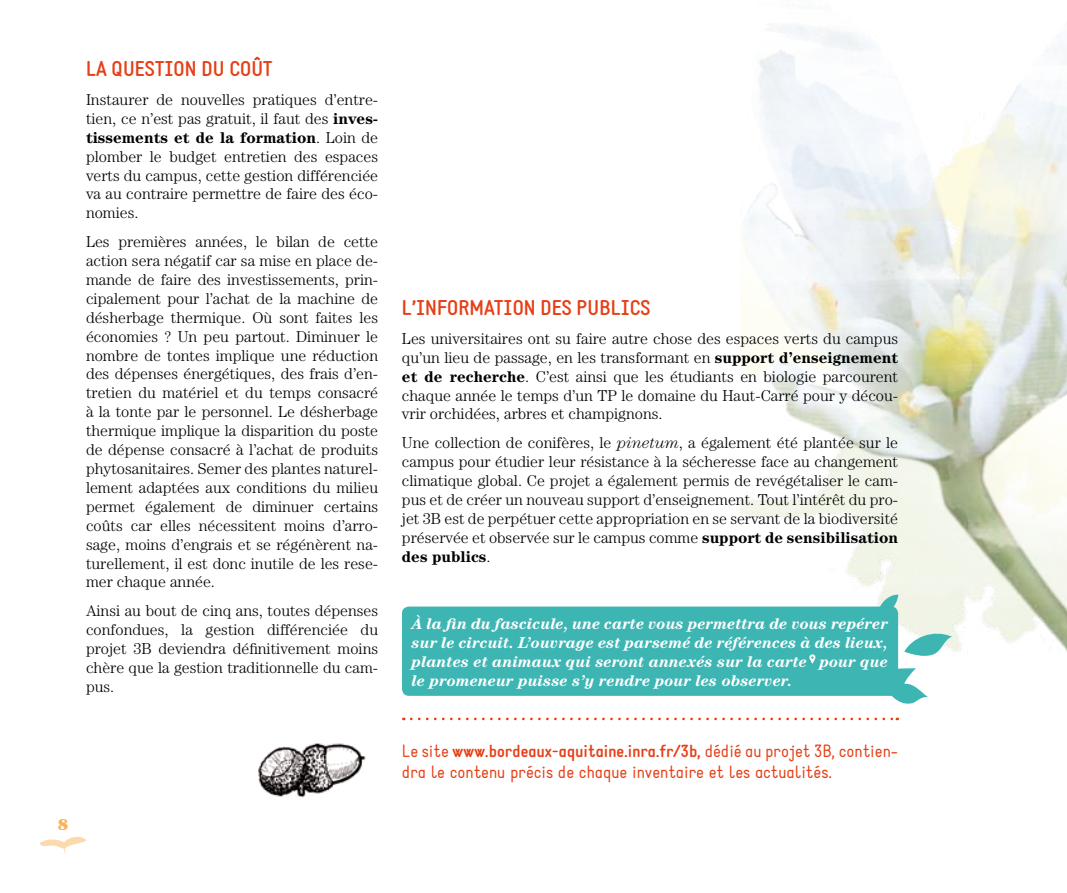
<style>
.page{position:relative;width:1067px;height:893px;background:#fff}
.page>*{position:absolute;margin:0;border:0;box-sizing:border-box;transform-origin:0 0}
.t1{font:700 21px "Static";color:#e63f16}
.t2{font:17.5px/21px "Static";color:#e63f16}
.t3{font:300 15.75px/18.9px "Century";color:#000;text-align:justify}
.t4{font:italic 700 15.75px/18.9px "Century";color:#fff;text-align:justify}
.t5{font:900 15.75px "Century";color:#f8b358}
.s1{font-weight:700}
.s2{font-style:italic}
</style>
<div class="page">
<img style="left:740px;top:25px;width:327px;height:642px">
<div style="left:402px;top:606px;width:496px;height:90px;background:#3db5b3;border-radius:7px"></div>
<svg style="left:411px;top:718px;width:486px;height:2px"></svg>
<img style="left:258px;top:743px;width:108px;height:55px">
<svg style="left:904px;top:628px;width:48px;height:29px"></svg>
<svg style="left:877px;top:594px;width:21px;height:18px"></svg>
<svg style="left:876px;top:667px;width:52px;height:37px"></svg>
<svg style="left:809px;top:654px;width:6px;height:10px"></svg>
<svg style="left:40px;top:836px;width:47px;height:17px"></svg>
<p class="t1" style="left:86px;top:56px;width:188px">LA QUESTION DU COÛT</p>
<p class="t3" style="left:86px;top:90px;width:294px">Instaurer de nouvelles pratiques d’entre&shy;tien, ce n’est pas gratuit, il faut des <span class="s1">inves&shy;tissements et de la formation</span>. Loin de plomber le budget entretien des espaces verts du campus, cette gestion différenciée va au contraire permettre de faire des éco&shy;nomies.</p>
<p class="t3" style="left:86px;top:232px;width:294px">Les premières années, le bilan de cette action sera négatif car sa mise en place de&shy;mande de faire des investissements, prin&shy;cipalement pour l’achat de la machine de désherbage thermique. Où sont faites les économies ? Un peu partout. Diminuer le nombre de tontes implique une réduction des dépenses énergétiques, des frais d’en&shy;tretien du matériel et du temps consacré à la tonte par le personnel. Le désherbage thermique implique la disparition du poste de dépense consacré à l’achat de produits phytosanitaires. Semer des plantes naturel&shy;lement adaptées aux conditions du milieu permet également de diminuer certains coûts car elles nécessitent moins d’arro&shy;sage, moins d’engrais et se régénèrent na&shy;turellement, il est donc inutile de les rese&shy;mer chaque année.</p>
<p class="t3" style="left:86px;top:601px;width:294px">Ainsi au bout de cinq ans, toutes dépenses confondues, la gestion différenciée du projet 3B deviendra définitivement moins chère que la gestion traditionnelle du cam&shy;pus.</p>
<p class="t5" style="left:58px;top:815px;width:12px">8</p>
<p class="t1" style="left:402px;top:295px;width:250px">L’INFORMATION DES PUBLICS</p>
<p class="t3" style="left:402px;top:329px;width:497px">Les universitaires ont su faire autre chose des espaces verts du campus qu’un lieu de passage, en les transformant en <span class="s1">support d’enseignement et de recherche</span>. C’est ainsi que les étudiants en biologie parcourent chaque année le temps d’un TP le domaine du Haut-Carré pour y décou&shy;vrir orchidées, arbres et champignons.</p>
<p class="t3" style="left:402px;top:433px;width:497px">Une collection de conifères, le <span class="s2">pinetum</span>, a également été plantée sur le campus pour étudier leur résistance à la sécheresse face au changement climatique global. Ce projet a également permis de revégétaliser le cam&shy;pus et de créer un nouveau support d’enseignement. Tout l’intérêt du pro&shy;jet 3B est de perpétuer cette appropriation en se servant de la biodiversité préservée et observée sur le campus comme <span class="s1">support de sensibilisation des publics</span>.</p>
<p class="t4" style="left:412px;top:614px;width:478px">À la fin du fascicule, une carte vous permettra de vous repérer sur le circuit. L’ouvrage est parsemé de références à des lieux, plantes et animaux qui seront annexés sur la carte pour que le promeneur puisse s’y rendre pour les observer.</p>
<p class="t2" style="left:402px;top:740px;width:497px">Le site <span class="s1">WWW.BORDEAUX-AQUITAINE.INRA.FR/3B,</span> dédié au projet 3B, contien&shy;dra le contenu précis de chaque inventaire et les actualités.</p>
</div>
